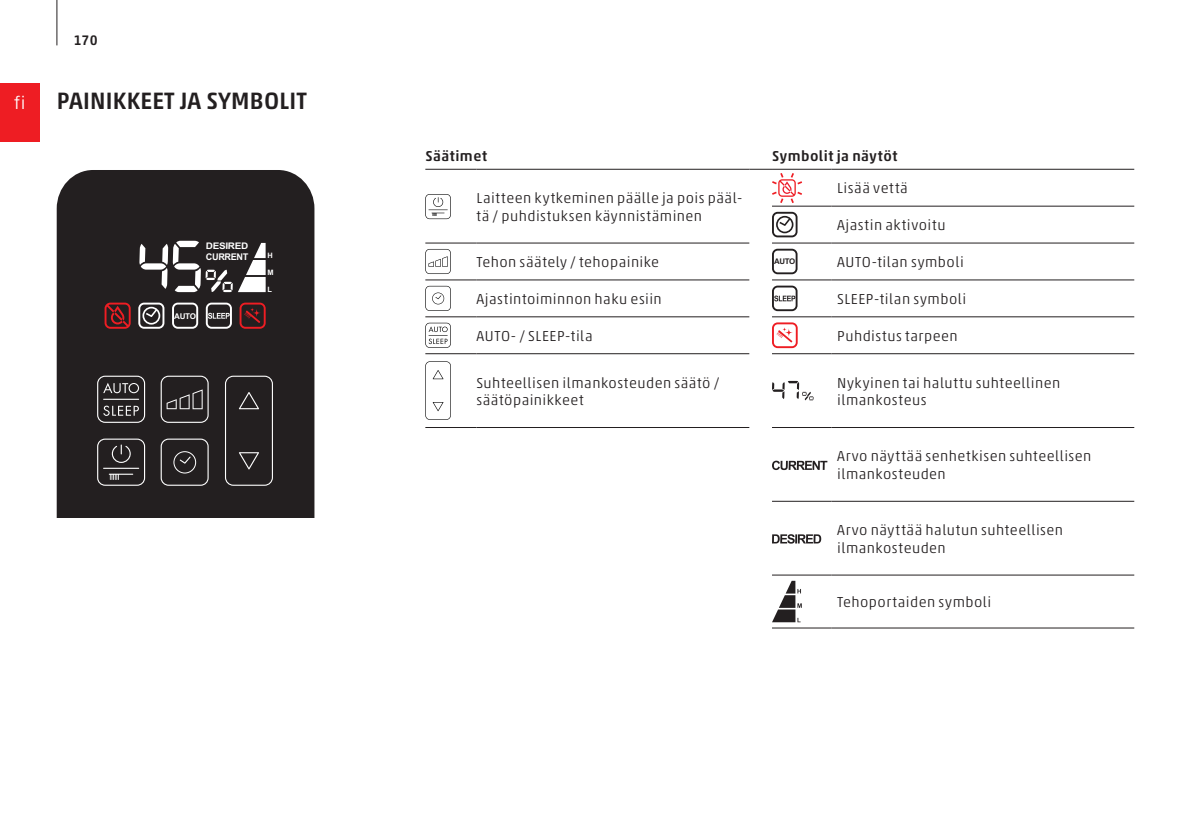
<style>
.page{position:relative;width:1191px;height:840px;background:#fff}
.page>*{position:absolute;margin:0;border:0;box-sizing:border-box;transform-origin:0 0}
.Seitentitel{font:500 24px "Akko W1 G";letter-spacing:.01em;color:#231f20}
.t1{font:300 18px "Akko W1 G";color:#fff}
.Tabelle_linksbündig{font:300 14.6px/17.6px "Akko W1 G";letter-spacing:.035em;color:#231f20}
.Tabellenkopf{font:500 14.6px "Akko W1 G";letter-spacing:.035em;color:#231f20}
.t2{font:500 14px "Akko W1 G";color:#231f20}
.t3{font:700 9.2px "Arial";color:#fff}
.t4{font:700 9px "Arial";color:#fff;scale:1.09 1}
.t5{font:700 8px "Arial";color:#fff}
.t6{font:700 7.8px "Arial";color:#231f20}
.t7{font:700 7.4px "Arial";color:#fff}
</style>
<div class="page">
<hr style="left:57px;top:0;width:1px;height:45px;background:#231f20">
<div style="left:0;top:83px;width:40px;height:59px;background:#ee1d23"></div>
<div style="left:57px;top:170px;width:257px;height:347px;background:#231f20"></div>
<svg style="left:239px;top:302px;width:27px;height:26px"></svg>
<svg style="left:138px;top:302px;width:26px;height:26px"></svg>
<svg style="left:172px;top:302px;width:26px;height:26px"></svg>
<svg style="left:139px;top:241px;width:127px;height:51px"></svg>
<svg style="left:105px;top:302px;width:26px;height:26px"></svg>
<svg style="left:206px;top:302px;width:26px;height:26px"></svg>
<svg style="left:225px;top:375px;width:48px;height:110px;background:#343031"></svg>
<svg style="left:97px;top:438px;width:48px;height:47px;background:#413e3e"></svg>
<svg style="left:161px;top:375px;width:48px;height:47px;background:#3e3a3b"></svg>
<svg style="left:97px;top:375px;width:48px;height:47px;background:#494647"></svg>
<hr style="left:103px;top:398px;width:36px;height:1px;background:#fff">
<svg style="left:161px;top:438px;width:48px;height:47px;background:#3a3637"></svg>
<hr style="left:772px;top:206px;width:59px;height:1px;background:#231f20">
<hr style="left:831px;top:206px;width:303px;height:1px;background:#231f20">
<hr style="left:772px;top:242px;width:59px;height:1px;background:#231f20">
<hr style="left:831px;top:242px;width:303px;height:1px;background:#231f20">
<hr style="left:772px;top:279px;width:59px;height:1px;background:#231f20">
<hr style="left:831px;top:279px;width:303px;height:1px;background:#231f20">
<hr style="left:772px;top:316px;width:59px;height:1px;background:#231f20">
<hr style="left:831px;top:316px;width:303px;height:1px;background:#231f20">
<hr style="left:772px;top:353px;width:59px;height:1px;background:#231f20">
<hr style="left:831px;top:353px;width:303px;height:1px;background:#231f20">
<hr style="left:772px;top:427px;width:59px;height:1px;background:#231f20">
<hr style="left:831px;top:427px;width:303px;height:1px;background:#231f20">
<hr style="left:772px;top:500px;width:59px;height:1px;background:#231f20">
<hr style="left:831px;top:500px;width:303px;height:1px;background:#231f20">
<hr style="left:772px;top:574px;width:59px;height:1px;background:#231f20">
<hr style="left:831px;top:574px;width:303px;height:1px;background:#231f20">
<hr style="left:772px;top:627px;width:59px;height:1px;background:#231f20">
<hr style="left:831px;top:627px;width:303px;height:1px;background:#231f20">
<hr style="left:425px;top:169px;width:51px;height:1px;background:#231f20">
<hr style="left:476px;top:169px;width:273px;height:1px;background:#231f20">
<hr style="left:772px;top:169px;width:59px;height:1px;background:#231f20">
<hr style="left:831px;top:169px;width:303px;height:1px;background:#231f20">
<hr style="left:476px;top:242px;width:273px;height:1px;background:#231f20">
<hr style="left:476px;top:279px;width:273px;height:1px;background:#231f20">
<hr style="left:476px;top:316px;width:273px;height:1px;background:#231f20">
<hr style="left:476px;top:353px;width:273px;height:1px;background:#231f20">
<hr style="left:425px;top:427px;width:51px;height:1px;background:#231f20">
<hr style="left:476px;top:427px;width:273px;height:1px;background:#231f20">
<hr style="left:425px;top:242px;width:51px;height:1px;background:#231f20">
<hr style="left:425px;top:279px;width:51px;height:1px;background:#231f20">
<hr style="left:425px;top:316px;width:51px;height:1px;background:#231f20">
<hr style="left:425px;top:353px;width:51px;height:1px;background:#231f20">
<svg style="left:425px;top:194px;width:26px;height:25px"></svg>
<svg style="left:749px;top:169px;width:53px;height:34px"></svg>
<svg style="left:772px;top:212px;width:25px;height:25px"></svg>
<svg style="left:425px;top:249px;width:26px;height:25px"></svg>
<svg style="left:772px;top:248px;width:25px;height:26px"></svg>
<svg style="left:425px;top:286px;width:26px;height:25px"></svg>
<svg style="left:772px;top:285px;width:25px;height:26px"></svg>
<svg style="left:425px;top:322px;width:26px;height:25px"></svg>
<svg style="left:772px;top:322px;width:25px;height:26px"></svg>
<svg style="left:425px;top:361px;width:26px;height:58px"></svg>
<svg style="left:772px;top:380px;width:41px;height:20px"></svg>
<svg style="left:772px;top:460px;width:55px;height:10px"></svg>
<svg style="left:772px;top:534px;width:49px;height:9px"></svg>
<svg style="left:772px;top:580px;width:29px;height:42px"></svg>
<p class="t1" style="left:14px;top:90px;width:13px">fi</p>
<p class="t2" style="left:74px;top:30px;width:25px">170</p>
<p class="Seitentitel" style="left:57px;top:83px;width:252px">PAINIKKEET JA SYMBOLIT</p>
<p class="t4" style="left:206px;top:240px;width:41px">DESIRED</p>
<p class="t3" style="left:206px;top:250px;width:44px">CURRENT</p>
<p class="t5" style="left:174px;top:310px;width:23px">AUTO</p>
<p class="t7" style="left:267px;top:250px;width:7px">H</p>
<p class="t7" style="left:267px;top:267px;width:8px">M</p>
<p class="t7" style="left:267px;top:284px;width:6px">L</p>
<p class="Tabellenkopf" style="left:425px;top:145px;width:63px">Säätimet</p>
<p class="Tabellenkopf" style="left:772px;top:145px;width:127px">Symbolit ja näytöt</p>
<p class="Tabelle_linksbündig" style="left:476px;top:188px;width:267px">Laitteen kytkeminen päälle ja pois pääl&shy;tä / puhdistuksen käynnistäminen</p>
<p class="Tabelle_linksbündig" style="left:837px;top:178px;width:72px">Lisää vettä</p>
<p class="Tabelle_linksbündig" style="left:837px;top:215px;width:110px">Ajastin aktivoitu</p>
<p class="Tabelle_linksbündig" style="left:476px;top:252px;width:184px">Tehon säätely / tehopainike</p>
<p class="t6" style="left:774px;top:256px;width:23px">AUTO</p>
<p class="Tabelle_linksbündig" style="left:837px;top:252px;width:128px">AUTO-tilan symboli</p>
<p class="Tabelle_linksbündig" style="left:476px;top:289px;width:187px">Ajastintoiminnon haku esiin</p>
<p class="Tabelle_linksbündig" style="left:837px;top:289px;width:131px">SLEEP-tilan symboli</p>
<p class="Tabelle_linksbündig" style="left:476px;top:326px;width:118px">AUTO- / SLEEP-tila</p>
<p class="Tabelle_linksbündig" style="left:837px;top:326px;width:122px">Puhdistus tarpeen</p>
<p class="Tabelle_linksbündig" style="left:476px;top:372px;width:245px">Suhteellisen ilmankosteuden säätö / säätöpainikkeet</p>
<p class="Tabelle_linksbündig" style="left:837px;top:372px;width:224px">Nykyinen tai haluttu suhteellinen ilmankosteus</p>
<p class="Tabelle_linksbündig" style="left:837px;top:446px;width:256px">Arvo näyttää senhetkisen suhteellisen ilmankosteuden</p>
<p class="Tabelle_linksbündig" style="left:837px;top:520px;width:227px">Arvo näyttää halutun suhteellisen ilmankosteuden</p>
<p class="Tabelle_linksbündig" style="left:837px;top:592px;width:156px">Tehoportaiden symboli</p>
</div>
